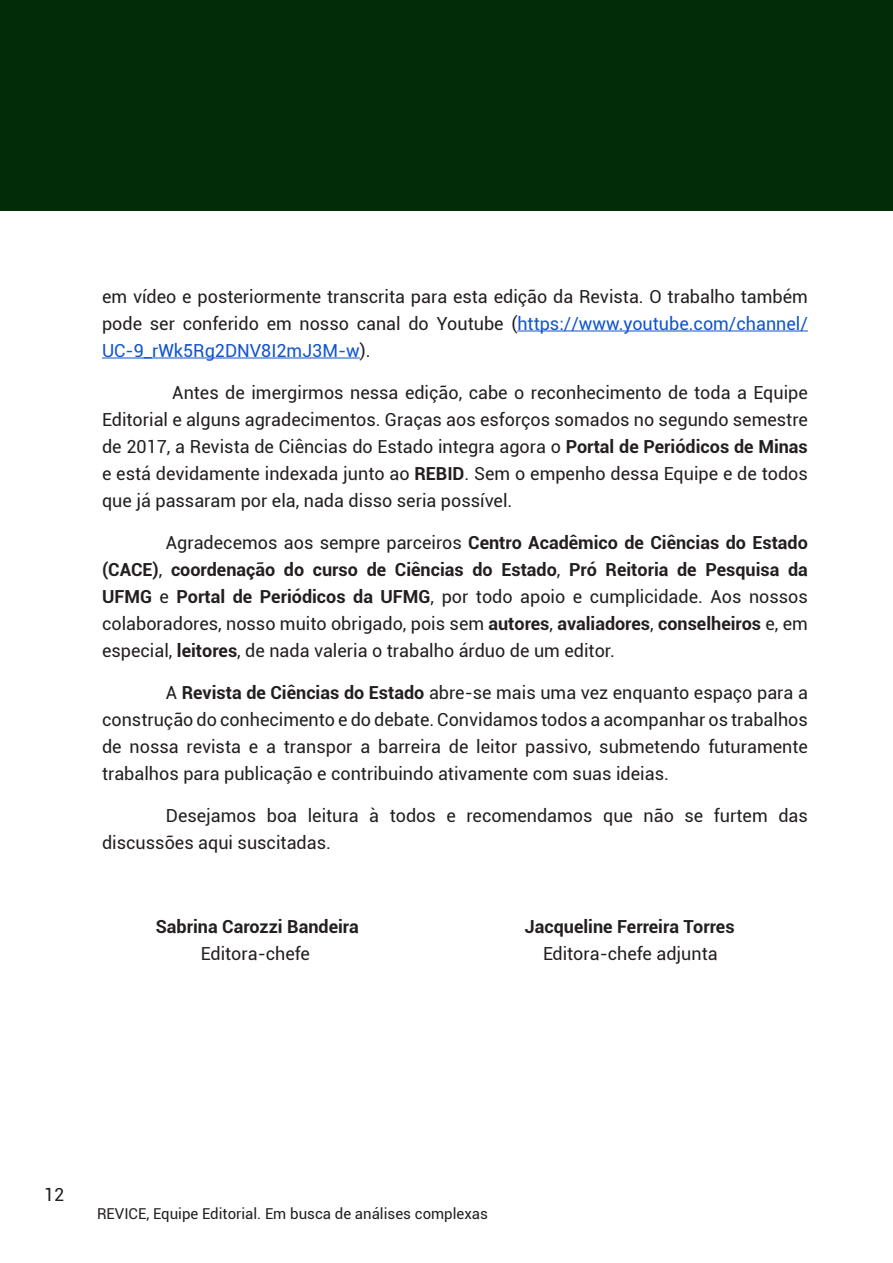
<style>
.page{position:relative;width:893px;height:1263px;background:#fff}
.page>*{position:absolute;margin:0;border:0;box-sizing:border-box;transform-origin:0 0}
.t1{font:18px/27px "Roboto";color:#231f20;text-align:justify}
.t2{font:700 18px/27px "Roboto";color:#231f20;text-align:justify}
.t3{font:15px "Roboto";color:#231f20}
.s1{color:#15c}
.s2{font-weight:700}
.s3{font-weight:400}
</style>
<div class="page">
<hr style="left:517px;top:331px;width:291px;height:1px;background:#15c">
<hr style="left:102px;top:358px;width:258px;height:1px;background:#15c">
<div style="left:0;top:0;width:893px;height:211px;background:#022c07"></div>
<p class="t1" style="left:102px;top:282px;width:707px">em vídeo e posteriormente transcrita para esta edição da Revista. O trabalho também pode ser conferido em nosso canal do Youtube (<span class="s1">https://www.youtube.com/channel/ UC-9_rWk5Rg2DNV8I2mJ3M-w</span>).</p>
<p class="t1" style="left:102px;top:378px;width:707px;text-indent:70px">Antes de imergirmos nessa edição, cabe o reconhecimento de toda a Equipe Editorial e alguns agradecimentos. Graças aos esforços somados no segundo semestre de 2017, a Revista de Ciências do Estado integra agora o <span class="s2">Portal de Periódicos de Minas </span>e está devidamente indexada junto ao <span class="s2">REBID</span>. Sem o empenho dessa Equipe e de todos que já passaram por ela, nada disso seria possível.</p>
<p class="t2" style="left:102px;top:528px;width:707px;text-indent:64px"><span class="s3">Agradecemos aos sempre parceiros</span> Centro Acadêmico de Ciências do Estado (CACE)<span class="s3">,</span> coordenação do curso de Ciências do Estado<span class="s3">,</span> Pró Reitoria de Pesquisa da UFMG <span class="s3">e</span> Portal de Periódicos da UFMG<span class="s3">, por todo apoio e cumplicidade. Aos nossos colaboradores, nosso muito obrigado, pois sem</span> autores<span class="s3">,</span> avaliadores<span class="s3">,</span> conselheiros <span class="s3">e, em especial,</span> leitores<span class="s3">, de nada valeria o trabalho árduo de um editor.</span></p>
<p class="t1" style="left:102px;top:678px;width:707px;text-indent:64px">A <span class="s2">Revista de Ciências do Estado</span> abre-se mais uma vez enquanto espaço para a construção do conhecimento e do debate. Convidamos todos a acompanhar os trabalhos de nossa revista e a transpor a barreira de leitor passivo, submetendo futuramente trabalhos para publicação e contribuindo ativamente com suas ideias.</p>
<p class="t1" style="left:102px;top:801px;width:707px;text-indent:64px">Desejamos boa leitura à todos e recomendamos que não se furtem das discussões aqui suscitadas.</p>
<p class="t2" style="left:156px;top:912px;width:205px">Sabrina Carozzi Bandeira</p>
<p class="t2" style="left:525px;top:912px;width:211px">Jacqueline Ferreira Torres</p>
<p class="t1" style="left:201px;top:939px;width:111px">Editora-chefe</p>
<p class="t1" style="left:543px;top:939px;width:176px">Editora-chefe adjunta</p>
<p class="t1" style="left:44px;top:1180px;width:22px">12</p>
<p class="t3" style="left:97px;top:1203px;width:392px">REVICE, Equipe Editorial. Em busca de análises complexas</p>
</div>
